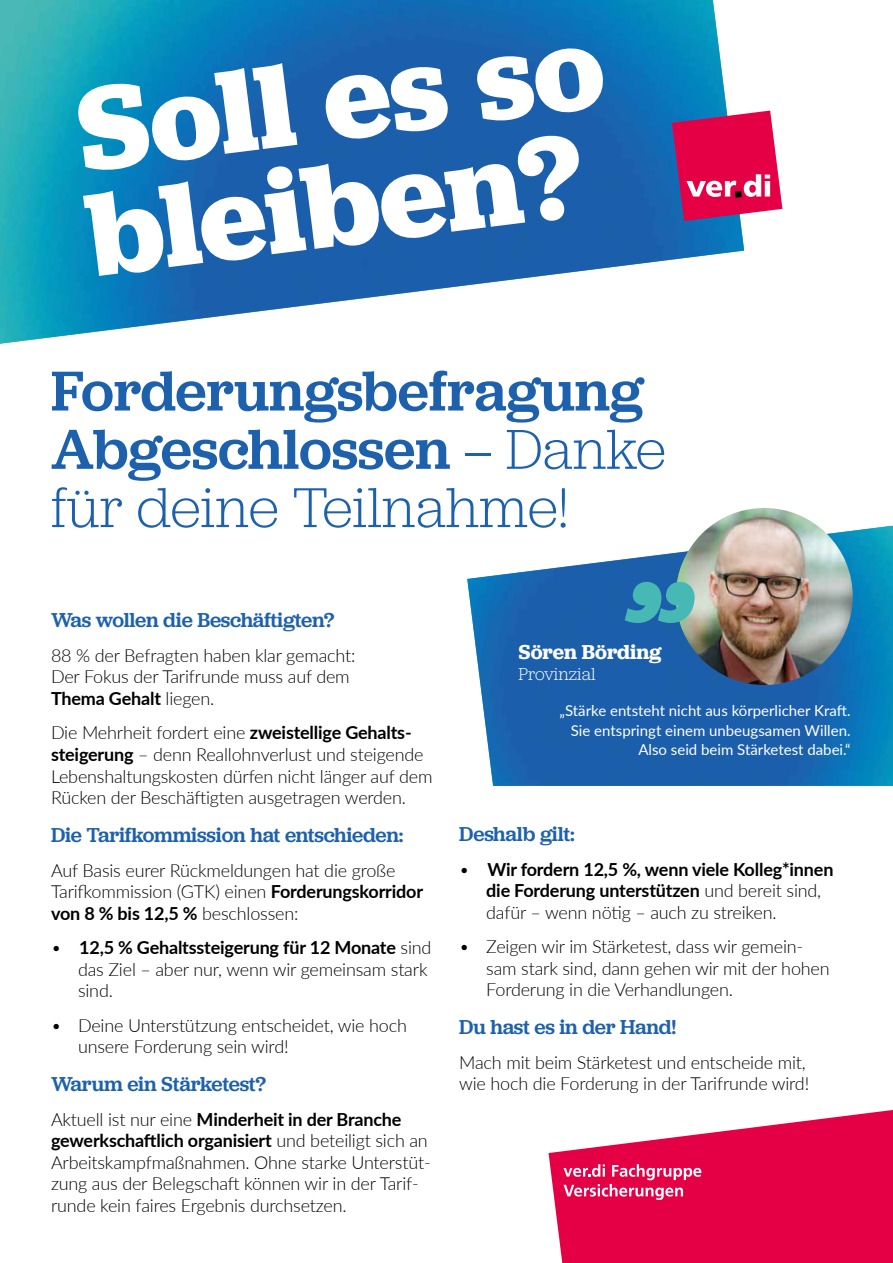
<style>
.page{position:relative;width:893px;height:1263px;background:#fff}
.page>*{position:absolute;margin:0;border:0;box-sizing:border-box;transform-origin:0 0}
.t1{font:italic 700 133.2px "Jubilat";color:#47b9b5}
.t2{font:700 122.7px/105.4px "Jubilat";color:#fff}
.t3{font:500 58.5px/58.3px "Jubilat";letter-spacing:-.005em;color:#1d61ac}
.t4{font:500 21px "Jubilat";letter-spacing:-.01em;color:#1d61ac}
.t5{font:600 21px "Jubilat";color:#fff}
.t6{font:300 18px/21.6px "Lato";letter-spacing:-.01em;color:#000}
.t7{font:700 18px/21.6px "Lato";letter-spacing:-.01em;color:#000}
.t8{font:300 18px "Jubilat";color:#fff}
.t9{font:15px/19.5px "Lato";color:#fff;text-align:right}
.s1{font-weight:300}
.s2{font-weight:700}
</style>
<div class="page">
<img style="left:0;top:0;width:744px;height:344px">
<img style="left:467px;top:526px;width:426px;height:260px">
<svg style="left:672px;top:111px;width:110px;height:110px;background:#d1326d"></svg>
<svg style="left:549px;top:1110px;width:344px;height:153px;fill:#e50046"></svg>
<svg style="left:563px;top:1164px;width:138px;height:36px;background:#eb3e72"></svg>
<img style="left:676px;top:508px;width:177px;height:177px;border-radius:89px">
<h2 class="t2" style="left:68px;top:77px;width:533px;rotate:-7deg">Soll es so bleiben?</h2>
<h3 class="t3" style="left:51px;top:360px;width:616px">Forderungsbefragung<br>Abgeschlossen <span class="s1">– Danke für deine Teilnahme!</span></h3>
<p class="t4" style="left:51px;top:607px;width:285px">Was wollen die Beschäftigten?</p>
<p class="t6" style="left:51px;top:644px;width:306px">88 % der Befragten haben klar gemacht:<br>Der Fokus der Tarifrunde muss auf dem<br><span class="s2">Thema Gehalt</span> liegen.</p>
<p class="t6" style="left:51px;top:721px;width:383px">Die Mehrheit fordert eine <span class="s2">zweistellige Gehalts&shy;steigerung</span> – denn Reallohnverlust und steigende Lebenshaltungskosten dürfen nicht länger auf dem Rücken der Beschäftigten ausgetragen werden.</p>
<p class="t4" style="left:51px;top:821px;width:354px">Die Tarifkommission hat entschieden:</p>
<p class="t6" style="left:51px;top:858px;width:374px">Auf Basis eurer Rückmeldungen hat die große<br>Tarifkommission (GTK) einen <span class="s2">Forderungskorridor von 8 % bis 12,5 %</span> beschlossen:</p>
<p class="t6" style="left:78px;top:936px;width:355px;text-indent:-27px">• <span class="s2">12,5 % Gehaltssteigerung für 12 Monate</span> sind das Ziel – aber nur, wenn wir gemeinsam stark sind.</p>
<p class="t6" style="left:78px;top:1014px;width:330px;text-indent:-27px">• Deine Unterstützung entscheidet, wie hoch unsere Forderung sein wird!</p>
<p class="t4" style="left:51px;top:1070px;width:217px">Warum ein Stärketest?</p>
<p class="t6" style="left:51px;top:1107px;width:381px">Aktuell ist nur eine <span class="s2">Minderheit in der Branche gewerkschaftlich organisiert</span> und beteiligt sich an Arbeitskampfmaßnahmen. Ohne starke Unterstüt&shy;zung aus der Belegschaft können wir in der Tarif&shy;runde kein faires Ergebnis durchsetzen.</p>
<h1 class="t1" style="left:635px;top:479px;width:69px">„</h1>
<p class="t5" style="left:519px;top:639px;width:144px">Sören Börding</p>
<p class="t8" style="left:519px;top:663px;width:79px">Provinzial</p>
<p class="t9" style="left:560px;top:700px;width:293px">„Stärke entsteht nicht aus körperlicher Kraft.<br>Sie entspringt einem unbeugsamen Willen.<br>Also seid beim Stärketest dabei.“</p>
<p class="t4" style="left:459px;top:821px;width:117px">Deshalb gilt:</p>
<p class="t7" style="left:486px;top:857px;width:349px;text-indent:-27px"><span class="s1">•</span> Wir fordern 12,5 %, wenn viele Kolleg*innen die Forderung unterstützen <span class="s1">und bereit sind, dafür – wenn nötig – auch zu streiken.</span></p>
<p class="t6" style="left:486px;top:935px;width:345px;text-indent:-27px">• Zeigen wir im Stärketest, dass wir gemein&shy;sam stark sind, dann gehen wir mit der hohen<br>Forderung in die Verhandlungen.</p>
<p class="t4" style="left:459px;top:1014px;width:219px">Du hast es in der Hand!</p>
<p class="t6" style="left:459px;top:1051px;width:352px">Mach mit beim Stärketest und entscheide mit, wie hoch die Forderung in der Tarifrunde wird!</p>
</div>
